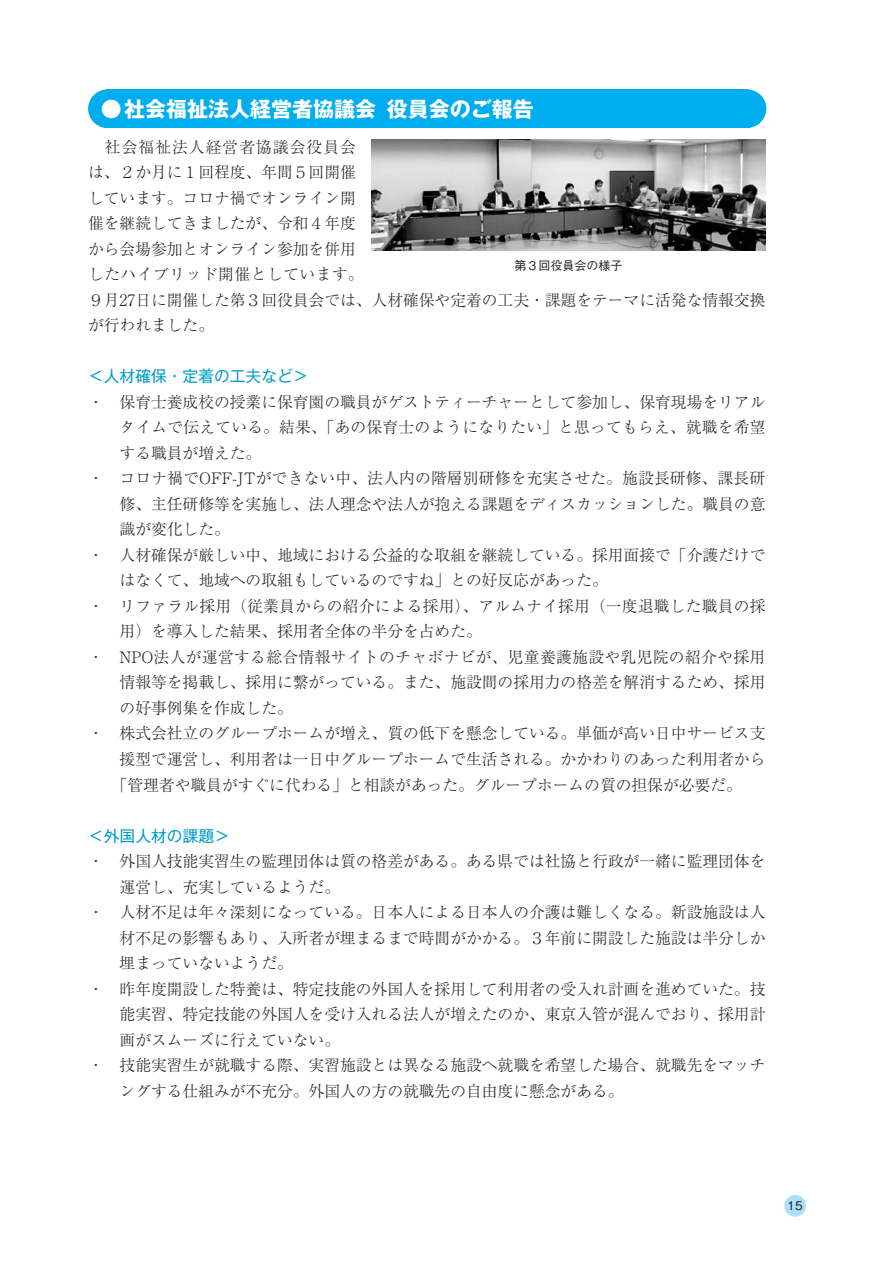
<style>
.page{position:relative;width:893px;height:1263px;background:#fff}
.page>*{position:absolute;margin:0;border:0;box-sizing:border-box;transform-origin:0 0}
.t1{font:700 21px "Gothic MB101 Pr 6";color:#fff}
.字下げ02{font:300 15.75px/25.5px "Ryumin Pr 6";color:#231f20;text-align:justify}
.標準{font:300 15.75px/25.5px "Ryumin Pr 6";color:#231f20}
.標準G_特色{font:15.75px "Gothic MB101 Pr 6";color:#009bca}
.CP{font:500 12px "Gothic BBB Pr 6";color:#231f20}
</style>
<div class="page">
<div style="left:108px;top:90px;width:638px;height:38px;background:#00aeef"></div>
<hr style="left:107px;top:90px;width:1px;height:38px;background:#00aeef">
<hr style="left:746px;top:90px;width:1px;height:38px;background:#00aeef">
<img style="left:372px;top:139px;width:393px;height:112px">
<div style="left:784px;top:1195px;width:22px;height:21px;background:#aae0f9;border-radius:50%"></div>
<p class="t1" style="left:101px;top:91px;width:434px">● 社会福祉法人経営者協議会 役員会のご報告</p>
<p class="標準" style="left:88px;top:133px;width:679px">　社会福祉法人経営者協議会役員会<br>は、２か月に１回程度、年間５回開催<br>しています。コロナ禍でオンライン開<br>催を継続してきましたが、令和４年度<br>から会場参加とオンライン参加を併用<br>したハイブリッド開催としています。<br>９月27日に開催した第３回役員会では、人材確保や定着の工夫・課題をテーマに活発な情報交換が行われました。</p>
<p class="標準G_特色" style="left:88px;top:363px;width:222px">＜人材確保・定着の工夫など＞</p>
<p class="字下げ02" style="left:120px;top:388px;width:647px;text-indent:-32px">・ 保育士養成校の授業に保育園の職員がゲストティーチャーとして参加し、保育現場をリアルタイムで伝えている。結果、「あの保育士のようになりたい」と思ってもらえ、就職を希望する職員が増えた。</p>
<p class="字下げ02" style="left:120px;top:465px;width:647px;text-indent:-32px">・ コロナ禍でOFF-JTができない中、法人内の階層別研修を充実させた。施設長研修、課長研修、主任研修等を実施し、法人理念や法人が抱える課題をディスカッションした。職員の意識が変化した。</p>
<p class="字下げ02" style="left:120px;top:541px;width:647px;text-indent:-32px">・ 人材確保が厳しい中、地域における公益的な取組を継続している。採用面接で「介護だけではなくて、地域への取組もしているのですね」との好反応があった。</p>
<p class="字下げ02" style="left:120px;top:592px;width:647px;text-indent:-32px">・ リファラル採用（従業員からの紹介による採用）、アルムナイ採用（一度退職した職員の採用）を導入した結果、採用者全体の半分を占めた。</p>
<p class="字下げ02" style="left:120px;top:643px;width:647px;text-indent:-32px">・ NPO法人が運営する総合情報サイトのチャボナビが、児童養護施設や乳児院の紹介や採用情報等を掲載し、採用に繋がっている。また、施設間の採用力の格差を解消するため、採用の好事例集を作成した。</p>
<p class="字下げ02" style="left:88px;top:720px;width:679px">・ 株式会社立のグループホームが増え、質の低下を懸念している。単価が高い日中サービス支</p>
<p class="字下げ02" style="left:120px;top:745px;width:647px">援型で運営し、利用者は一日中グループホームで生活される。かかわりのあった利用者から</p>
<p class="字下げ02" style="left:112px;top:771px;width:632px">「管理者や職員がすぐに代わる」と相談があった。グループホームの質の担保が必要だ。</p>
<p class="標準G_特色" style="left:88px;top:822px;width:143px">＜外国人材の課題＞</p>
<p class="字下げ02" style="left:120px;top:847px;width:647px;text-indent:-32px">・ 外国人技能実習生の監理団体は質の格差がある。ある県では社協と行政が一緒に監理団体を運営し、充実しているようだ。</p>
<p class="字下げ02" style="left:120px;top:898px;width:647px;text-indent:-32px">・ 人材不足は年々深刻になっている。日本人による日本人の介護は難しくなる。新設施設は人材不足の影響もあり、入所者が埋まるまで時間がかかる。３年前に開設した施設は半分しか埋まっていないようだ。</p>
<p class="字下げ02" style="left:120px;top:975px;width:647px;text-indent:-32px">・ 昨年度開設した特養は、特定技能の外国人を採用して利用者の受入れ計画を進めていた。技能実習、特定技能の外国人を受け入れる法人が増えたのか、東京入管が混んでおり、採用計画がスムーズに行えていない。</p>
<p class="字下げ02" style="left:120px;top:1051px;width:647px;text-indent:-32px">・ 技能実習生が就職する際、実習施設とは異なる施設へ就職を希望した場合、就職先をマッチングする仕組みが不充分。外国人の方の就職先の自由度に懸念がある。</p>
<p class="CP" style="left:514px;top:255px;width:109px">第３回役員会の様子</p>
<p class="CP" style="left:788px;top:1196px;width:17px">15</p>
</div>
